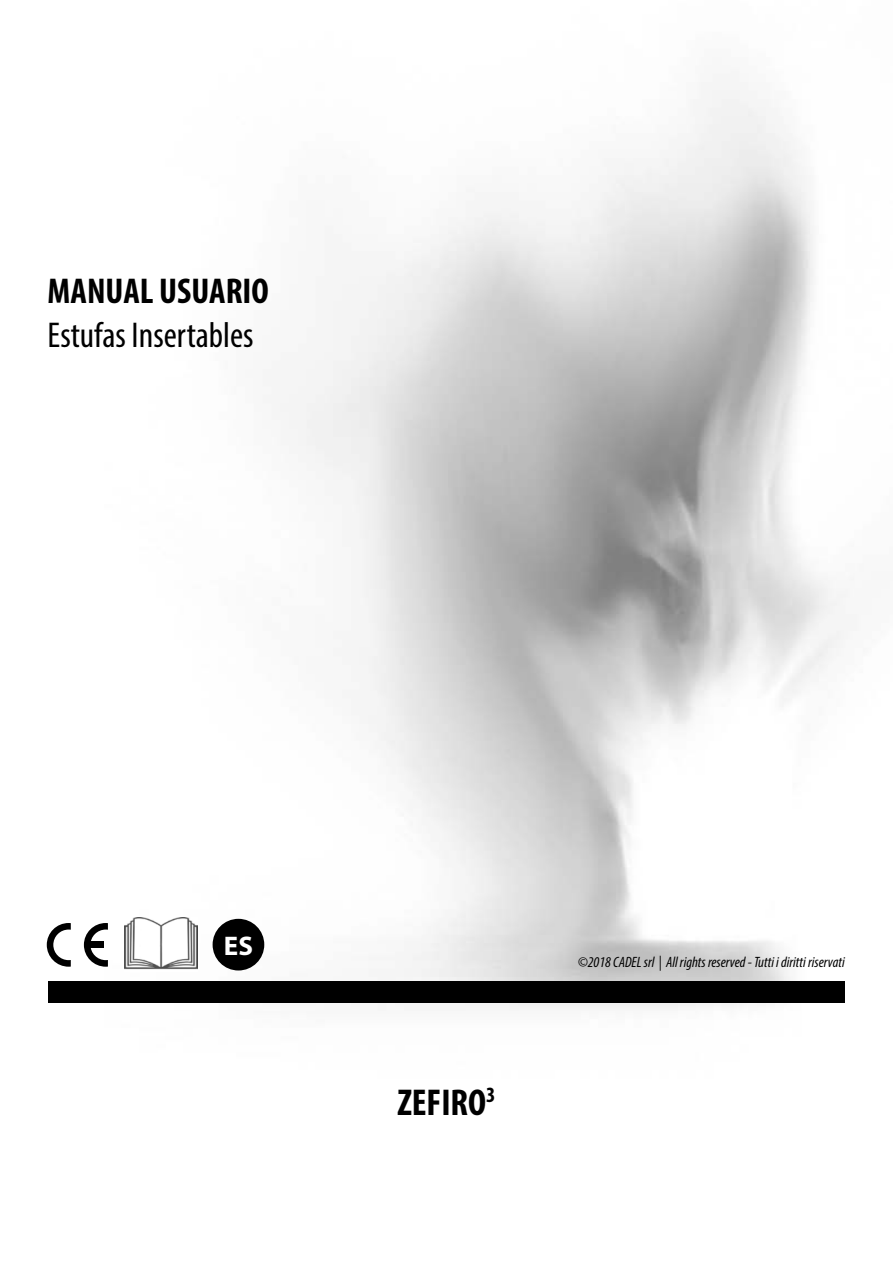
<style>
.page{position:relative;width:893px;height:1263px;background:#fff}
.page>*{position:absolute;margin:0;border:0;box-sizing:border-box;transform-origin:0 0}
.t1{font:700 condensed 37.5px "Myriad Pro";color:#000}
.t2{font:condensed 36px "Myriad Pro";color:#000}
.t3{font:700 condensed 36px "Myriad Pro";color:#000}
.t4{font:700 27px "Myriad Pro";color:#fff}
.t5{font:italic condensed 15px "Myriad Pro";color:#000}
</style>
<div class="page">
<img style="left:124px;top:90px;width:722px;height:919px">
<div style="left:48px;top:981px;width:797px;height:22px;background:#000"></div>
<svg style="left:47px;top:923px;width:24px;height:44px"></svg>
<svg style="left:84px;top:923px;width:24px;height:44px"></svg>
<div style="left:90px;top:941px;width:14px;height:7px;background:#000"></div>
<div style="left:213px;top:919px;width:51px;height:51px;background:#000;border-radius:50%"></div>
<img style="left:125px;top:917px;width:73px;height:55px">
<h2 class="t3" style="left:48px;top:269px;width:223px">MANUAL USUARIO</h2>
<h2 class="t2" style="left:48px;top:313px;width:208px">Estufas Insertables</h2>
<h3 class="t4" style="left:224px;top:928px;width:30px">ES</h3>
<h1 class="t1" style="left:397px;top:1079px;width:100px">ZEFIRO<sup>3</sup></h1>
<p class="t5" style="left:578px;top:952px;width:268px">©2018 CADEL srl | All rights reserved - Tutti i diritti riservati</p>
</div>
